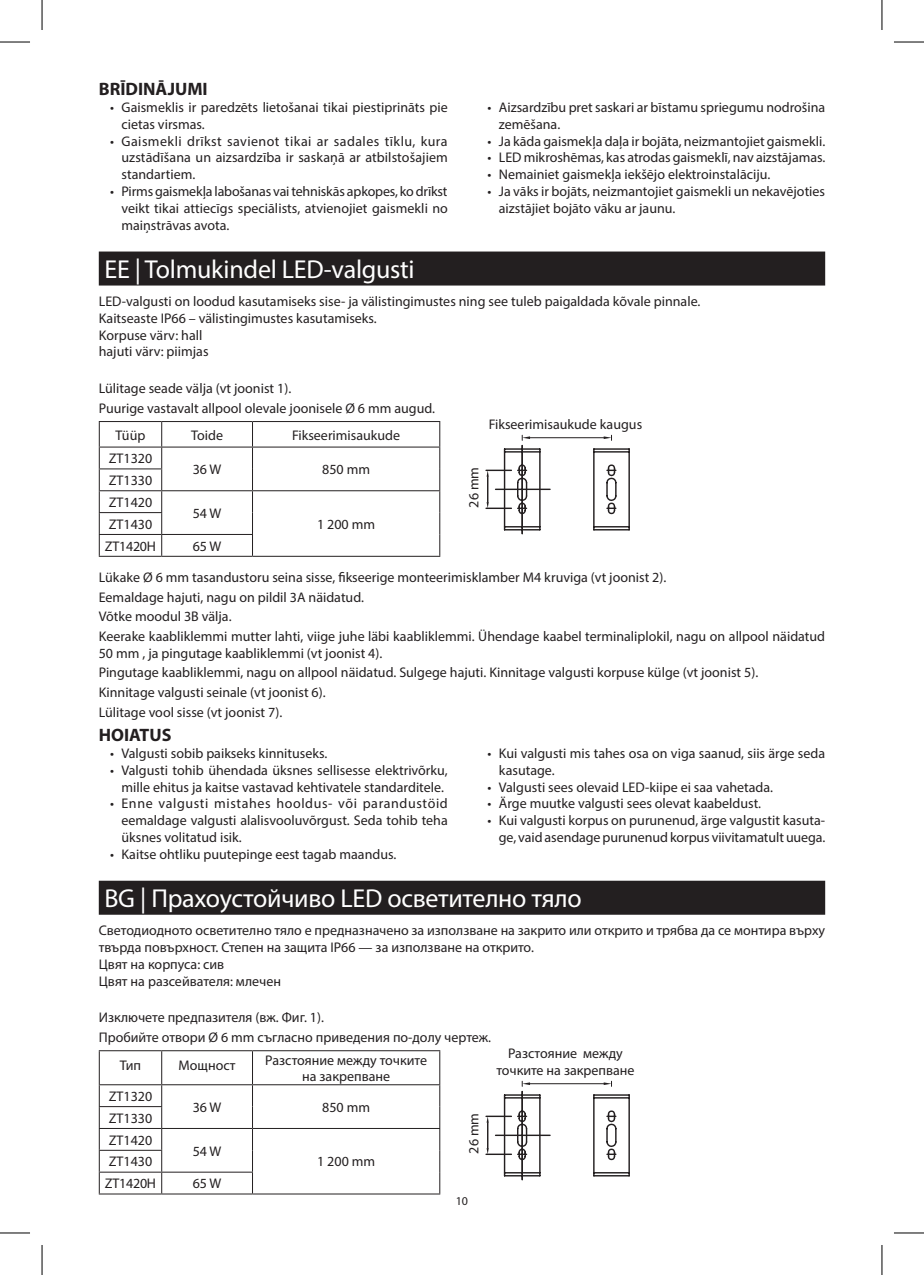
<style>
.page{position:relative;width:924px;height:1275px;background:#fff}
.page>*{position:absolute;margin:0;border:0;box-sizing:border-box;transform-origin:0 0}
.t1{font:26px "Myriad Pro";letter-spacing:-.01em;color:#fff}
.t2{font:700 18px "Myriad Pro";color:#231f20}
.t3{font:14px/16.8px "Myriad Pro";color:#231f20}
.t4{font:14px "Myriad Pro";letter-spacing:-.02em;color:#231f20}
.t5{font:12px "Myriad Pro";color:#231f20}
</style>
<div class="page">
<div style="left:99px;top:251px;width:725px;height:34px;background:#231f20"></div>
<hr style="left:99px;top:446px;width:63px;height:1px;background:#231f20">
<hr style="left:162px;top:446px;width:90px;height:1px;background:#231f20">
<hr style="left:252px;top:446px;width:188px;height:1px;background:#231f20">
<hr style="left:99px;top:512px;width:63px;height:1px;background:#231f20">
<hr style="left:99px;top:534px;width:63px;height:1px;background:#231f20">
<hr style="left:99px;top:556px;width:63px;height:1px;background:#231f20">
<hr style="left:162px;top:556px;width:90px;height:1px;background:#231f20">
<hr style="left:99px;top:421px;width:63px;height:1px;background:#231f20">
<hr style="left:162px;top:421px;width:90px;height:1px;background:#231f20">
<hr style="left:252px;top:421px;width:188px;height:1px;background:#231f20">
<hr style="left:99px;top:468px;width:63px;height:1px;background:#231f20">
<hr style="left:99px;top:490px;width:63px;height:1px;background:#231f20">
<svg style="left:99px;top:422px;width:1px;height:134px"></svg>
<hr style="left:162px;top:490px;width:90px;height:1px;background:#231f20">
<svg style="left:161px;top:422px;width:1px;height:134px"></svg>
<hr style="left:162px;top:534px;width:91px;height:1px;background:#231f20">
<hr style="left:252px;top:490px;width:188px;height:1px;background:#231f20">
<svg style="left:252px;top:422px;width:1px;height:134px"></svg>
<svg style="left:439px;top:422px;width:1px;height:134px"></svg>
<hr style="left:252px;top:556px;width:188px;height:1px;background:#231f20">
<svg style="left:503px;top:435px;width:127px;height:100px"></svg>
<hr style="left:486px;top:507px;width:25px;height:2px;background:#231f20">
<hr style="left:486px;top:469px;width:25px;height:2px;background:#231f20">
<svg style="left:486px;top:471px;width:2px;height:37px"></svg>
<hr style="left:495px;top:488px;width:54px;height:2px;background:#231f20">
<hr style="left:521px;top:445px;width:1px;height:88px;background:#231f20">
<div style="left:99px;top:880px;width:725px;height:34px;background:#231f20"></div>
<hr style="left:161px;top:1051px;width:1px;height:33px;background:#231f20">
<hr style="left:252px;top:1051px;width:1px;height:33px;background:#231f20">
<hr style="left:99px;top:1084px;width:63px;height:1px;background:#231f20">
<hr style="left:162px;top:1084px;width:90px;height:1px;background:#231f20">
<hr style="left:252px;top:1084px;width:188px;height:1px;background:#231f20">
<hr style="left:99px;top:1149px;width:63px;height:1px;background:#231f20">
<hr style="left:99px;top:1171px;width:63px;height:1px;background:#231f20">
<hr style="left:99px;top:1193px;width:63px;height:1px;background:#231f20">
<hr style="left:162px;top:1193px;width:90px;height:1px;background:#231f20">
<hr style="left:99px;top:1050px;width:63px;height:1px;background:#231f20">
<hr style="left:99px;top:1051px;width:1px;height:33px;background:#231f20">
<hr style="left:162px;top:1050px;width:90px;height:1px;background:#231f20">
<hr style="left:252px;top:1050px;width:188px;height:1px;background:#231f20">
<hr style="left:99px;top:1106px;width:63px;height:1px;background:#231f20">
<hr style="left:99px;top:1128px;width:63px;height:1px;background:#231f20">
<svg style="left:99px;top:1085px;width:1px;height:108px"></svg>
<hr style="left:439px;top:1051px;width:1px;height:33px;background:#231f20">
<hr style="left:162px;top:1128px;width:90px;height:1px;background:#231f20">
<svg style="left:161px;top:1085px;width:1px;height:108px"></svg>
<hr style="left:162px;top:1171px;width:91px;height:1px;background:#231f20">
<hr style="left:252px;top:1128px;width:188px;height:1px;background:#231f20">
<svg style="left:252px;top:1085px;width:1px;height:108px"></svg>
<svg style="left:439px;top:1085px;width:1px;height:108px"></svg>
<hr style="left:252px;top:1193px;width:188px;height:1px;background:#231f20">
<svg style="left:503px;top:1081px;width:127px;height:100px"></svg>
<hr style="left:486px;top:1153px;width:25px;height:2px;background:#231f20">
<hr style="left:486px;top:1115px;width:25px;height:2px;background:#231f20">
<svg style="left:486px;top:1117px;width:2px;height:37px"></svg>
<hr style="left:495px;top:1134px;width:54px;height:2px;background:#231f20">
<hr style="left:521px;top:1091px;width:1px;height:88px;background:#231f20">
<hr style="left:0;top:42px;width:30px;height:1px;background:#000">
<hr style="left:893px;top:42px;width:30px;height:1px;background:#000">
<hr style="left:0;top:1232px;width:30px;height:1px;background:#000">
<hr style="left:893px;top:1232px;width:30px;height:1px;background:#000">
<hr style="left:42px;top:0;width:1px;height:30px;background:#000">
<hr style="left:42px;top:1245px;width:1px;height:30px;background:#000">
<hr style="left:881px;top:0;width:1px;height:30px;background:#000">
<hr style="left:881px;top:1245px;width:1px;height:30px;background:#000">
<p class="t2" style="left:99px;top:77px;width:110px">BRĪDINĀJUMI</p>
<p class="t3" style="left:121px;top:99px;width:327px;text-indent:-11px">• Gaismeklis ir paredzēts lietošanai tikai piestiprināts pie cietas virsmas.</p>
<p class="t3" style="left:121px;top:132px;width:327px;text-align:justify;text-indent:-11px">• Gaismekli drīkst savienot tikai ar sadales tīklu, kura uzstādīšana un aizsardzība ir saskaņā ar atbilstošajiem standartiem.</p>
<p class="t3" style="left:121px;top:183px;width:328px;text-align:justify;text-indent:-11px">• Pirms gaismekļa labošanas vai tehniskās apkopes, ko drīkst veikt tikai attiecīgs speciālists, atvienojiet gaismekli no maiņstrāvas avota.</p>
<p class="t3" style="left:498px;top:99px;width:327px;text-indent:-11px">• Aizsardzību pret saskari ar bīstamu spriegumu nodrošina zemēšana.</p>
<p class="t3" style="left:487px;top:132px;width:339px">• Ja kāda gaismekļa daļa ir bojāta, neizmantojiet gaismekli.</p>
<p class="t3" style="left:487px;top:149px;width:339px">• LED mikroshēmas, kas atrodas gaismeklī, nav aizstājamas.</p>
<p class="t3" style="left:487px;top:166px;width:284px">• Nemainiet gaismekļa iekšējo elektroinstalāciju.</p>
<p class="t3" style="left:498px;top:183px;width:327px;text-indent:-11px">• Ja vāks ir bojāts, neizmantojiet gaismekli un nekavējoties aizstājiet bojāto vāku ar jaunu.</p>
<h1 class="t1" style="left:104px;top:253px;width:311px">EE | Tolmukindel LED-valgusti</h1>
<p class="t3" style="left:99px;top:293px;width:603px">LED-valgusti on loodud kasutamiseks sise- ja välistingimustes ning see tuleb paigaldada kõvale pinnale.<br>Kaitseaste IP66 – välistingimustes kasutamiseks.<br>Korpuse värv: hall<br>hajuti värv: piimjas</p>
<p class="t3" style="left:99px;top:378px;width:338px;line-height:19.6px">Lülitage seade välja (vt joonist 1).<br>Puurige vastavalt allpool olevale joonisele Ø 6 mm augud.</p>
<p class="t3" style="left:116px;top:426px;width:31px">Tüüp</p>
<p class="t3" style="left:191px;top:426px;width:33px">Toide</p>
<p class="t3" style="left:292px;top:426px;width:109px">Fikseerimisaukude</p>
<p class="t3" style="left:109px;top:450px;width:45px">ZT1320</p>
<p class="t3" style="left:193px;top:461px;width:30px">36 W</p>
<p class="t3" style="left:322px;top:461px;width:49px">850 mm</p>
<p class="t3" style="left:109px;top:469px;width:45px;line-height:21.8px">ZT1330<br>ZT1420</p>
<p class="t3" style="left:193px;top:504px;width:30px">54 W</p>
<p class="t3" style="left:109px;top:515px;width:45px">ZT1430</p>
<p class="t3" style="left:317px;top:515px;width:60px">1 200 mm</p>
<p class="t4" style="left:105px;top:537px;width:53px">ZT1420H</p>
<p class="t3" style="left:193px;top:537px;width:30px">65 W</p>
<p class="t3" style="left:488px;top:415px;width:155px">Fikseerimisaukude kaugus</p>
<p class="t3" style="left:465px;top:507px;width:42px;rotate:-90deg">26 mm</p>
<p class="t3" style="left:99px;top:567px;width:727px;line-height:19.6px">Lükake Ø 6 mm tasandustoru seina sisse, fikseerige monteerimisklamber M4 kruviga (vt joonist 2).<br>Eemaldage hajuti, nagu on pildil 3A näidatud.<br>Võtke moodul 3B välja.<br>Keerake kaabliklemmi mutter lahti, viige juhe läbi kaabliklemmi. Ühendage kaabel terminaliplokil, nagu on allpool näidatud</p>
<p class="t3" style="left:99px;top:643px;width:660px;line-height:19.6px">50 mm , ja pingutage kaabliklemmi (vt joonist 4).<br>Pingutage kaabliklemmi, nagu on allpool näidatud. Sulgege hajuti. Kinnitage valgusti korpuse külge (vt joonist 5).<br>Kinnitage valgusti seinale (vt joonist 6).<br>Lülitage vool sisse (vt joonist 7).</p>
<p class="t2" style="left:99px;top:723px;width:74px">HOIATUS</p>
<p class="t3" style="left:110px;top:744px;width:218px">• Valgusti sobib paikseks kinnituseks.</p>
<p class="t3" style="left:110px;top:761px;width:339px;text-align:center">• Valgusti tohib ühendada üksnes sellisesse elektrivõrku, mille ehitus ja kaitse vastavad kehtivatele standarditele.</p>
<p class="t3" style="left:121px;top:795px;width:327px;text-align:justify;text-indent:-11px">• Enne valgusti mistahes hooldus- või parandustöid eemaldage valgusti alalisvooluvõrgust. Seda tohib teha üksnes volitatud isik.</p>
<p class="t3" style="left:110px;top:845px;width:287px">• Kaitse ohtliku puutepinge eest tagab maandus.</p>
<p class="t3" style="left:498px;top:744px;width:327px;text-indent:-11px">• Kui valgusti mis tahes osa on viga saanud, siis ärge seda kasutage.</p>
<p class="t3" style="left:487px;top:778px;width:287px">• Valgusti sees olevaid LED-kiipe ei saa vahetada.</p>
<p class="t3" style="left:487px;top:795px;width:275px">• Ärge muutke valgusti sees olevat kaabeldust.</p>
<p class="t3" style="left:487px;top:812px;width:339px;text-align:right">• Kui valgusti korpus on purunenud, ärge valgustit kasuta&shy;ge, vaid asendage purunenud korpus viivitamatult uuega.</p>
<h1 class="t1" style="left:104px;top:882px;width:478px">BG | Прахоустойчиво LED осветително тяло</h1>
<p class="t3" style="left:99px;top:922px;width:727px">Светодиодното осветително тяло е предназначено за използване на закрито или открито и трябва да се монтира върху твърда повърхност. Степен на защита IP66 — за използване на открито.<br>Цвят на корпуса: сив<br>Цвят на разсейвателя: млечен</p>
<p class="t3" style="left:99px;top:1007px;width:393px;line-height:19.6px">Изключете предпазителя (вж. Фиг. 1).<br>Пробийте отвори Ø 6 mm съгласно приведения по-долу чертеж.</p>
<p class="t3" style="left:120px;top:1057px;width:23px">Тип</p>
<p class="t3" style="left:178px;top:1057px;width:59px">Мощност</p>
<p class="t3" style="left:265px;top:1051px;width:163px;text-align:center">Разстояние между точките на закрепване</p>
<p class="t3" style="left:109px;top:1087px;width:45px">ZT1320</p>
<p class="t3" style="left:193px;top:1098px;width:30px">36 W</p>
<p class="t3" style="left:322px;top:1098px;width:49px">850 mm</p>
<p class="t3" style="left:109px;top:1107px;width:45px;line-height:21.8px">ZT1330<br>ZT1420</p>
<p class="t3" style="left:193px;top:1142px;width:30px">54 W</p>
<p class="t3" style="left:109px;top:1153px;width:45px">ZT1430</p>
<p class="t3" style="left:317px;top:1153px;width:60px">1 200 mm</p>
<p class="t4" style="left:105px;top:1175px;width:53px">ZT1420H</p>
<p class="t3" style="left:193px;top:1175px;width:30px">65 W</p>
<p class="t3" style="left:496px;top:1044px;width:139px;text-align:center">Разстояние между точките на закрепване</p>
<p class="t3" style="left:465px;top:1153px;width:42px;rotate:-90deg">26 mm</p>
<p class="t5" style="left:455px;top:1193px;width:14px">10</p>
</div>
